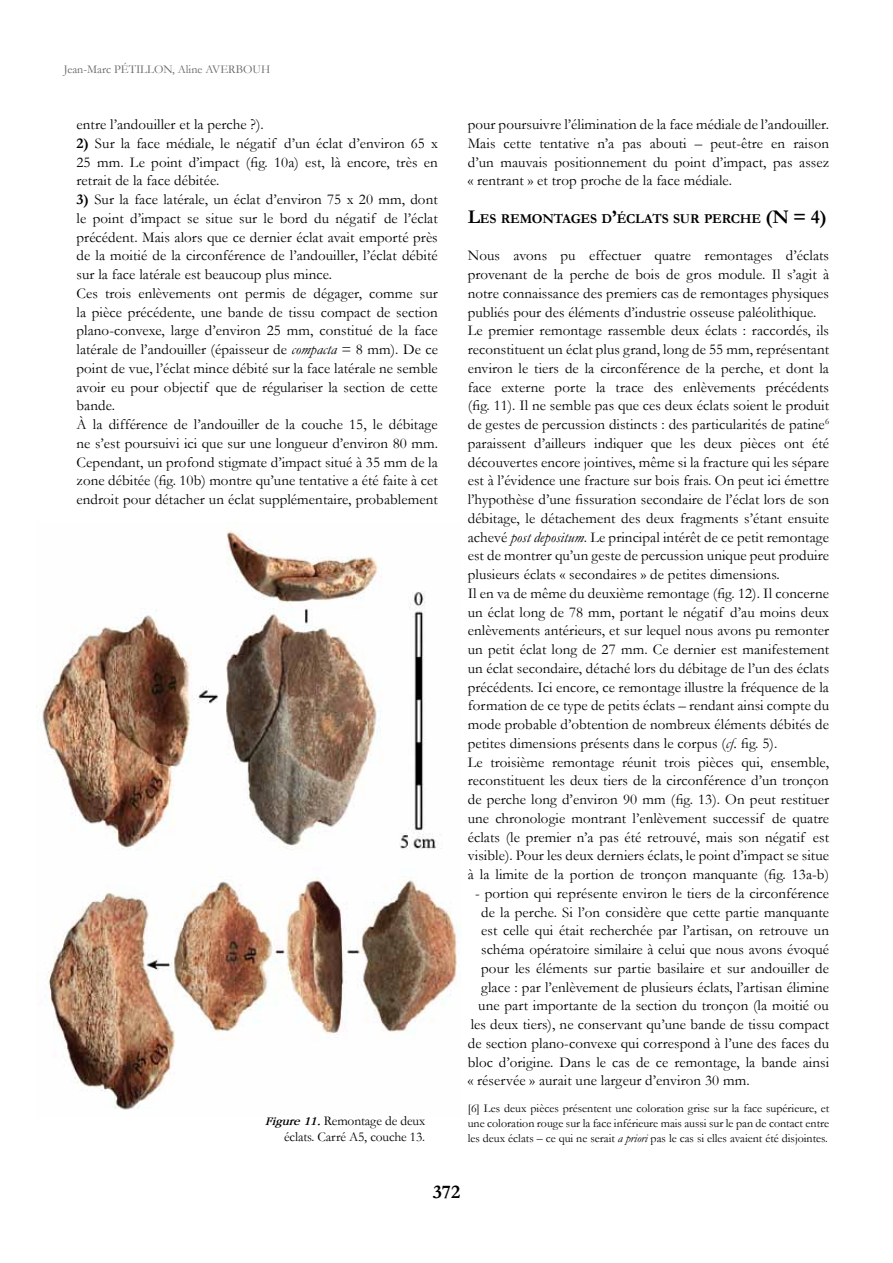
<style>
.page{position:relative;width:893px;height:1263px;background:#fff}
.page>*{position:absolute;margin:0;border:0;box-sizing:border-box;transform-origin:0 0}
.t1{font:700 19.5px "Garamond";color:#000}
.t2{font:15px/18.8px "Garamond";letter-spacing:.005em;color:#000;text-align:justify}
.t3{font:700 13.65px "Garamond";letter-spacing:-.015em;color:#000}
.t4{font:13.5px/16.5px "Garamond";letter-spacing:-.01em;color:#000;text-align:right}
.t5{font:12px/15px "Garamond";color:#000;text-align:justify}
.t6{font:12px "Garamond";color:#646567}
.s1{font-weight:700}
.s2{font-style:italic}
.s3{font-weight:700;font-style:italic;font-size:12px}
.s4{font-weight:700;font-style:italic}
.s5{font-size:19.5px}
</style>
<div class="page">
<img style="left:36px;top:522px;width:421px;height:588px">
<p class="t6" style="left:64px;top:61px;width:86px">Jean-Marc Pétillon</p>
<p class="t6" style="left:172px;top:61px;width:100px">, Aline AVERBOUH</p>
<p class="t2" style="left:77px;top:115px;width:189px">entre l’andouiller et la perche ?).</p>
<p class="t2" style="left:77px;top:133px;width:363px"><span class="s1">2)</span> Sur la face médiale, le négatif d’un éclat d’environ 65 x 25 mm. Le point d’impact (fig. 10a) est, là encore, très en retrait de la face débitée.</p>
<p class="t2" style="left:77px;top:190px;width:363px;text-align:left"><span class="s1">3)</span> Sur la face latérale, un éclat d’environ 75 x 20 mm, dont le point d’impact se situe sur le bord du négatif de l’éclat précédent. Mais alors que ce dernier éclat avait emporté près de la moitié de la circonférence de l’andouiller, l’éclat débité sur la face latérale est beaucoup plus mince.<br>Ces trois enlèvements ont permis de dégager, comme sur la pièce précédente, une bande de tissu compact de section plano-convexe, large d’environ 25 mm, constitué de la face latérale de l’andouiller (épaisseur de <span class="s2">compacta</span> = 8 mm). De ce point de vue, l’éclat mince débité sur la face latérale ne semble avoir eu pour objectif que de régulariser la section de cette bande.<br>à la différence de l’andouiller de la couche 15, le débitage ne s’est poursuivi ici que sur une longueur d’environ 80 mm.<br>Cependant, un profond stigmate d’impact situé à 35 mm de la zone débitée (fig. 10b) montre qu’une tentative a été faite à cet endroit pour détacher un éclat supplémentaire, probablement</p>
<p class="t4" style="left:265px;top:1112px;width:162px"><span class="s3">Figure 11</span><span class="s4">.</span> Remontage de deux éclats. Carré A5, couche 13.</p>
<p class="t2" style="left:468px;top:115px;width:363px">pour poursuivre l’élimination de la face médiale de l’andouiller.<br>Mais cette tentative n’a pas abouti – peut-être en raison d’un mauvais positionnement du point d’impact, pas assez « rentrant » et trop proche de la face médiale.</p>
<p class="t3" style="left:468px;top:209px;width:360px"><span class="s5">L</span>ES REMONTAGES D<span class="s5">’</span>ÉCLATS SUR PERCHE <span class="s5">(</span><span class="s5">n</span> <span class="s5">= 4)</span></p>
<p class="t2" style="left:468px;top:246px;width:363px;text-align:left">Nous avons pu effectuer quatre remontages d’éclats provenant de la perche de bois de gros module. Il s’agit à notre connaissance des premiers cas de remontages physiques publiés pour des éléments d’industrie osseuse paléolithique.<br>Le premier remontage rassemble deux éclats : raccordés, ils reconstituent un éclat plus grand, long de 55 mm, représentant environ le tiers de la circonférence de la perche, et dont la face externe porte la trace des enlèvements précédents (fig. 11). Il ne semble pas que ces deux éclats soient le produit de gestes de percussion distincts : des particularités de patine<sup>6 </sup>paraissent d’ailleurs indiquer que les deux pièces ont été découvertes encore jointives, même si la fracture qui les sépare est à l’évidence une fracture sur bois frais. On peut ici émettre l’hypothèse d’une fissuration secondaire de l’éclat lors de son débitage, le détachement des deux fragments s’étant ensuite achevé <span class="s2">post depositum</span>. Le principal intérêt de ce petit remontage est de montrer qu’un geste de percussion unique peut produire plusieurs éclats « secondaires » de petites dimensions.<br>Il en va de même du deuxième remontage (fig. 12). Il concerne un éclat long de 78 mm, portant le négatif d’au moins deux enlèvements antérieurs, et sur lequel nous avons pu remonter un petit éclat long de 27 mm. Ce dernier est manifestement un éclat secondaire, détaché lors du débitage de l’un des éclats précédents. Ici encore, ce remontage illustre la fréquence de la formation de ce type de petits éclats – rendant ainsi compte du mode probable d’obtention de nombreux éléments débités de petites dimensions présents dans le corpus (<span class="s2">cf.</span> fig. 5).<br>Le troisième remontage réunit trois pièces qui, ensemble, reconstituent les deux tiers de la circonférence d’un tronçon de perche long d’environ 90 mm (fig. 13). On peut restituer une chronologie montrant l’enlèvement successif de quatre éclats (le premier n’a pas été retrouvé, mais son négatif est visible). Pour les deux derniers éclats, le point d’impact se situe à la limite de la portion de tronçon manquante (fig. 13a-b)</p>
<p class="t2" style="left:475px;top:883px;width:355px">- portion qui représente environ le tiers de la circonférence</p>
<p class="t2" style="left:481px;top:902px;width:349px">de la perche. Si l’on considère que cette partie manquante</p>
<p class="t2" style="left:481px;top:921px;width:349px">est celle qui était recherchée par l’artisan, on retrouve un</p>
<p class="t2" style="left:481px;top:940px;width:349px">schéma opératoire similaire à celui que nous avons évoqué</p>
<p class="t2" style="left:481px;top:958px;width:349px">pour les éléments sur partie basilaire et sur andouiller de</p>
<p class="t2" style="left:481px;top:977px;width:349px">glace : par l’enlèvement de plusieurs éclats, l’artisan élimine</p>
<p class="t2" style="left:478px;top:996px;width:352px">une part importante de la section du tronçon (la moitié ou</p>
<p class="t2" style="left:471px;top:1015px;width:360px">les deux tiers), ne conservant qu’une bande de tissu compact</p>
<p class="t2" style="left:468px;top:1033px;width:363px">de section plano-convexe qui correspond à l’une des faces du</p>
<p class="t2" style="left:468px;top:1052px;width:363px">bloc d’origine. Dans le cas de ce remontage, la bande ainsi</p>
<p class="t2" style="left:468px;top:1071px;width:283px">« réservée » aurait une largeur d’environ 30 mm.</p>
<p class="t5" style="left:468px;top:1100px;width:363px">[6] Les deux pièces présentent une coloration grise sur la face supérieure, et une coloration rouge sur la face inférieure mais aussi sur le pan de contact entre les deux éclats – ce qui ne serait <span class="s2">a priori</span> pas le cas si elles avaient été disjointes.</p>
<h1 class="t1" style="left:433px;top:1178px;width:29px">372</h1>
</div>
